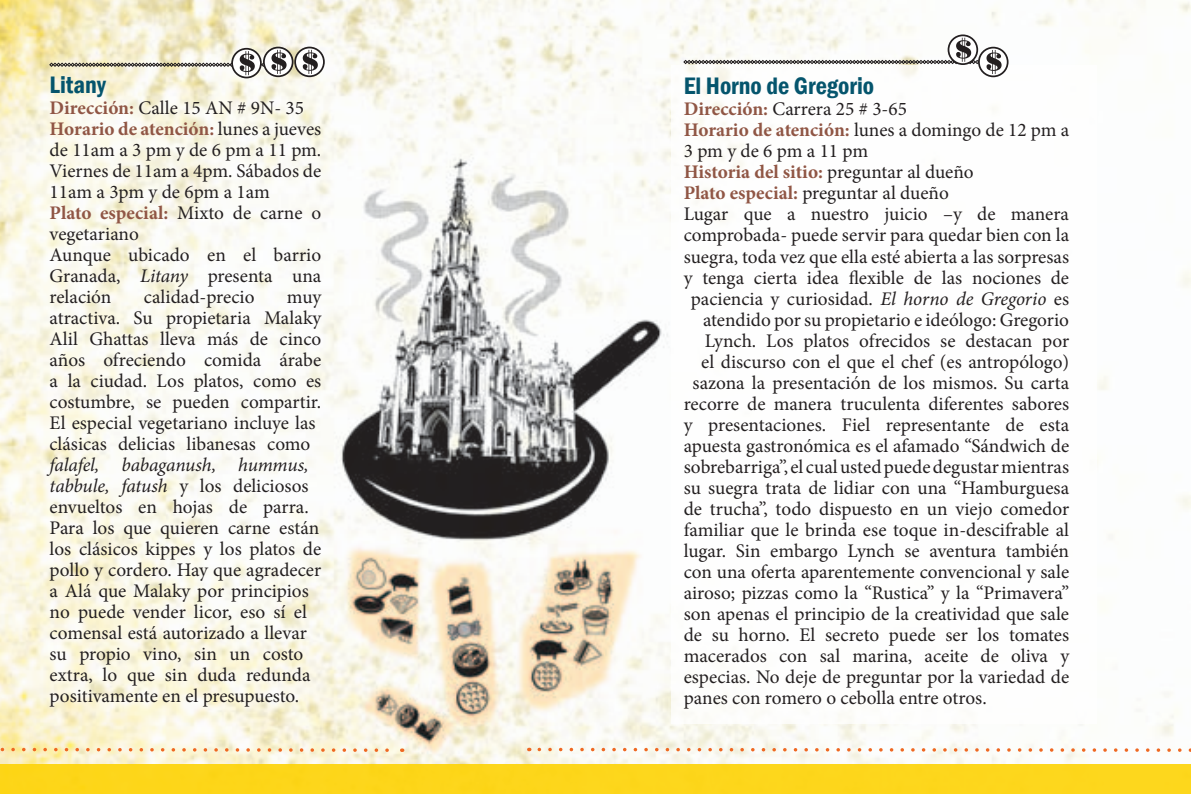
<style>
.page{position:relative;width:1191px;height:794px;background:#fff}
.page>*{position:absolute;margin:0;border:0;box-sizing:border-box;transform-origin:0 0}
.t1{font:600 condensed 24.5px "Franklin Gothic";color:#05556d}
.t2{font:19.25px/21px "Minion Pro";color:#231f20}
.t3{font:700 19.25px "Minion Pro";letter-spacing:-.005em;color:#905645}
.s1{font-weight:700;color:#905645}
.s2{font-style:italic}
.s3{font-weight:400;color:#231f20}
</style>
<div class="page">
<img style="left:0;top:1px;width:1190px;height:763px">
<div style="left:671px;top:65px;width:425px;height:659px;background:#fff"></div>
<svg style="left:295px;top:48px;width:29px;height:28px"></svg>
<div style="left:294px;top:47px;width:31px;height:30px;border:2px solid #231f20;border-radius:50%"></div>
<svg style="left:303px;top:50px;width:15px;height:24px"></svg>
<svg style="left:264px;top:48px;width:29px;height:28px"></svg>
<div style="left:263px;top:47px;width:30px;height:30px;border:2px solid #231f20;border-radius:50%"></div>
<svg style="left:979px;top:48px;width:28px;height:28px"></svg>
<div style="left:978px;top:47px;width:30px;height:30px;border:2px solid #231f20;border-radius:50%"></div>
<svg style="left:986px;top:50px;width:15px;height:24px"></svg>
<svg style="left:948px;top:35px;width:29px;height:29px"></svg>
<div style="left:947px;top:34px;width:31px;height:31px;border:2px solid #231f20;border-radius:50%"></div>
<svg style="left:683px;top:38px;width:296px;height:26px"></svg>
<div style="left:231px;top:48px;width:31px;height:30px;border:2px solid #231f20;border-radius:50%"></div>
<svg style="left:49px;top:50px;width:237px;height:25px"></svg>
<div style="left:0;top:764px;width:1190px;height:30px;background:#fdd61b"></div>
<svg style="left:536px;top:746px;width:655px;height:7px"></svg>
<svg style="left:0;top:746px;width:403px;height:7px;background:#f8e1bb"></svg>
<p class="t1" style="left:50px;top:71px;width:58px">Litany</p>
<p class="t2" style="left:50px;top:98px;width:273px"><span class="s1">Dirección:</span> Calle 15 AN # 9N- 35<br><span class="s1">Horario de atención:</span> lunes a jueves de 11am a 3 pm y de 6 pm a 11 pm.<br>Viernes de 11am a 4pm. Sábados de<br>11am a 3pm y de 6pm a 1am<br><span class="s1">Plato especial:</span> Mixto de carne o vegetariano<br>Aunque ubicado en el barrio<br>Granada, <span class="s2">Litany</span> presenta una relación</p>
<p class="t2" style="left:144px;top:287px;width:112px">calidad-precio</p>
<p class="t2" style="left:50px;top:287px;width:273px;text-indent:237px">muy atractiva. Su propietaria Malaky<br>Alil Ghattas lleva más de cinco años ofreciendo comida árabe a la ciudad. Los platos, como es costumbre, se pueden compartir.<br>El especial vegetariano incluye las clásicas delicias libanesas como</p>
<p class="t2" style="left:50px;top:455px;width:273px"><span class="s2">falafel, babaganush, hummus, tabbule, fatush</span> y los deliciosos envueltos en hojas de parra.<br>Para los que quieren carne están los clásicos kippes y los platos de pollo y cordero. Hay que agradecer a Alá que Malaky por principios no puede vender licor, eso sí el comensal está autorizado a llevar su propio vino, sin un costo extra, lo que sin duda redunda positivamente en el presupuesto.</p>
<p class="t1" style="left:683px;top:72px;width:192px">El Horno de Gregorio</p>
<p class="t2" style="left:683px;top:99px;width:225px"><span class="s1">Dirección:</span> Carrera 25 # 3-65</p>
<p class="t2" style="left:683px;top:120px;width:387px"><span class="s1">Horario de atención:</span> lunes a domingo de 12 pm a</p>
<p class="t2" style="left:683px;top:141px;width:186px">3 pm y de 6 pm a 11 pm</p>
<p class="t3" style="left:683px;top:159px;width:291px">Historia del sitio: <span class="s3">preguntar al dueño</span></p>
<p class="t2" style="left:683px;top:183px;width:267px"><span class="s1">Plato especial:</span> preguntar al dueño</p>
<p class="t2" style="left:683px;top:204px;width:387px">Lugar que a nuestro juicio –y de manera</p>
<p class="t2" style="left:683px;top:225px;width:387px">comprobada- puede servir para quedar bien con la</p>
<p class="t2" style="left:683px;top:246px;width:387px">suegra, toda vez que ella esté abierta a las sorpresas</p>
<p class="t2" style="left:683px;top:267px;width:387px">y tenga cierta idea flexible de las nociones de</p>
<p class="t2" style="left:690px;top:288px;width:380px">paciencia y curiosidad. <span class="s2">El horno de Gregorio</span> es</p>
<p class="t2" style="left:703px;top:309px;width:367px">atendido por su propietario e ideólogo: Gregorio</p>
<p class="t2" style="left:705px;top:330px;width:366px">Lynch. Los platos ofrecidos se destacan por</p>
<p class="t2" style="left:701px;top:351px;width:369px">el discurso con el que el chef (es antropólogo)</p>
<p class="t2" style="left:692px;top:372px;width:378px">sazona la presentación de los mismos. Su carta</p>
<p class="t2" style="left:683px;top:393px;width:387px">recorre de manera truculenta diferentes sabores</p>
<p class="t2" style="left:683px;top:414px;width:387px">y presentaciones. Fiel representante de esta</p>
<p class="t2" style="left:683px;top:435px;width:387px">apuesta gastronómica es el afamado “Sándwich de</p>
<p class="t2" style="left:683px;top:456px;width:387px">sobrebarriga”, el cual usted puede degustar mientras</p>
<p class="t2" style="left:683px;top:477px;width:387px">su suegra trata de lidiar con una “Hamburguesa</p>
<p class="t2" style="left:683px;top:498px;width:387px">de trucha”, todo dispuesto en un viejo comedor</p>
<p class="t2" style="left:683px;top:519px;width:387px">familiar que le brinda ese toque in-descifrable al</p>
<p class="t2" style="left:683px;top:540px;width:387px">lugar. Sin embargo Lynch se aventura también</p>
<p class="t2" style="left:683px;top:561px;width:387px">con una oferta aparentemente convencional y sale</p>
<p class="t2" style="left:683px;top:582px;width:387px">airoso; pizzas como la “Rustica” y la “Primavera”</p>
<p class="t2" style="left:683px;top:603px;width:387px">son apenas el principio de la creatividad que sale</p>
<p class="t2" style="left:683px;top:624px;width:387px">de su horno. El secreto puede ser los tomates</p>
<p class="t2" style="left:683px;top:645px;width:387px">macerados con sal marina, aceite de oliva y</p>
<p class="t2" style="left:683px;top:666px;width:387px">especias. No deje de preguntar por la variedad de</p>
<p class="t2" style="left:683px;top:687px;width:304px">panes con romero o cebolla entre otros.</p>
</div>
